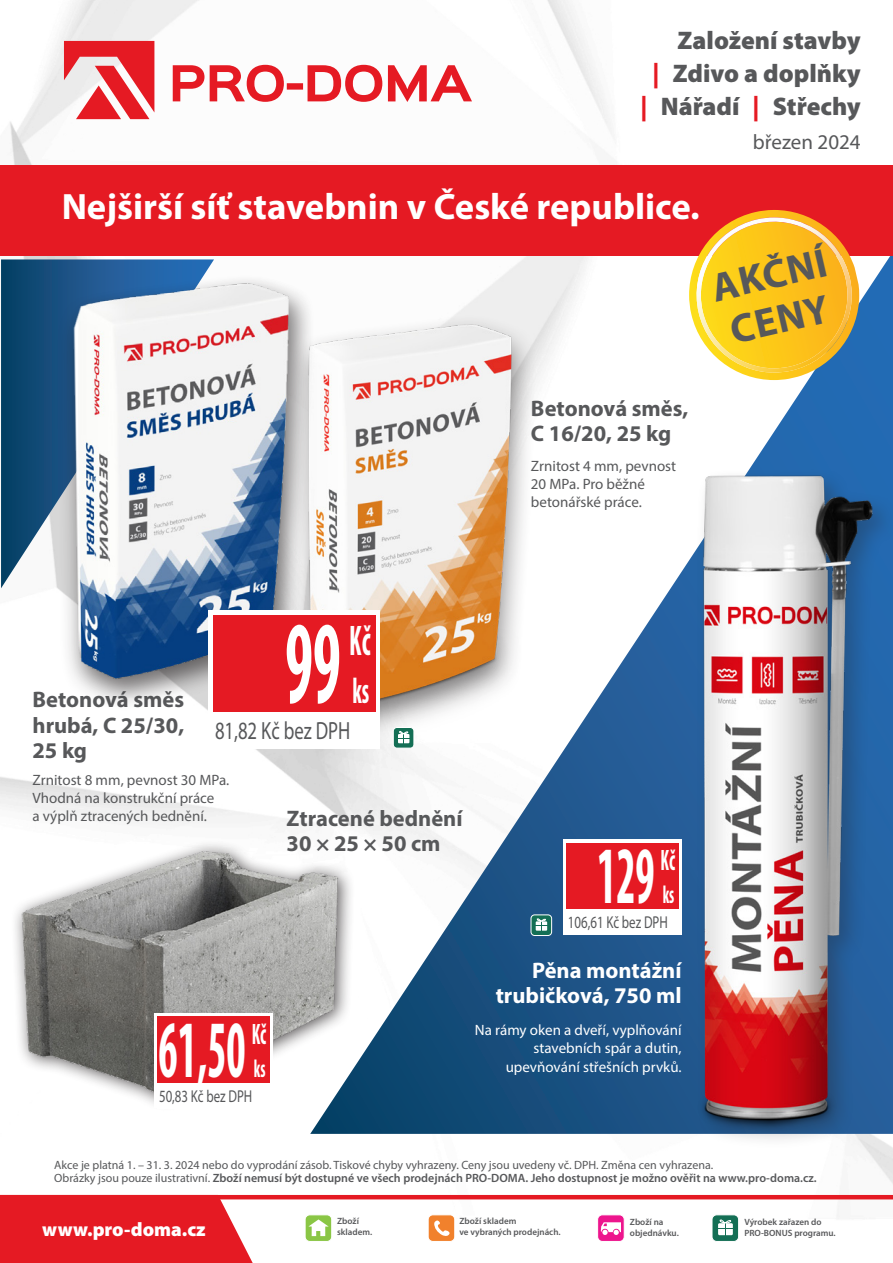
<style>
.page{position:relative;width:893px;height:1263px;background:#fff}
.page>*{position:absolute;margin:0;border:0;box-sizing:border-box;transform-origin:0 0}
.t1{font:700 condensed 118.65px "Myriad Pro";color:#fff;scale:.55 1}
.t2{font:700 condensed 81.9px "Myriad Pro";color:#fff;scale:.55 1}
.t3{font:700 condensed 43.05px "Myriad Pro";color:#fff;scale:.63 1}
.t4{font:700 40.5px/45px "Myriad Pro";color:#57585a}
.t5{font:700 36.75px "Myriad Pro";color:#fff}
.t6{font:700 condensed 36.6px "Myriad Pro";color:#fff;scale:.63 1}
.t7{font:700 condensed 29.7px "Myriad Pro";color:#fff;scale:.63 1}
.t8{font:900 25.5px/33px "Myriad Pro";color:#57585a;text-align:right}
.t9{font:700 condensed 25.2px "Myriad Pro";color:#fff;scale:.63 1}
.t10{font:24.9px "Myriad Pro";color:#57585a;scale:.75 1}
.t11{font:700 22.5px/25.5px "Myriad Pro";color:#57585a}
.t12{font:700 22.5px/25.5px "Myriad Pro";color:#fff;text-align:right}
.t13{font:21px "Myriad Pro";color:#57585a}
.t14{font:900 19.5px "Myriad Pro";color:#fff}
.t15{font:17.25px "Myriad Pro";color:#57585a;scale:.75 1}
.t16{font:15px/18px "Myriad Pro";color:#57585a}
.t17{font:15px/18px "Myriad Pro";color:#fff;text-align:right}
.t18{font:12px/12.8px "Myriad Pro";color:#57585a}
.t19{font:600 9.15px/10.9px "Myriad Pro";color:#57585a}
.s1{color:#e51a23}
.s2{font-weight:600}
</style>
<div class="page">
<img style="left:0;top:0;width:893px;height:1219px">
<svg style="left:1px;top:259px;width:30px;height:329px;background:#184f73"></svg>
<svg style="left:310px;top:252px;width:583px;height:882px"></svg>
<div style="left:0;top:165px;width:892px;height:90px;background:#e51a23"></div>
<svg style="left:64px;top:41px;width:90px;height:78px"></svg>
<svg style="left:173px;top:65px;width:299px;height:37px"></svg>
<div style="left:305px;top:1215px;width:27px;height:26px;background:#8ac645;border-radius:5px"></div>
<div style="left:305px;top:1214px;width:27px;height:28px;border:1px solid #fff;border-radius:5px"></div>
<svg style="left:308px;top:1219px;width:21px;height:17px"></svg>
<div style="left:428px;top:1215px;width:27px;height:26px;background:#f1812c;border-radius:5px"></div>
<div style="left:428px;top:1214px;width:27px;height:28px;border:1px solid #fff;border-radius:5px"></div>
<svg style="left:434px;top:1220px;width:16px;height:16px"></svg>
<div style="left:598px;top:1215px;width:26px;height:26px;background:#ed158d;border-radius:5px"></div>
<div style="left:597px;top:1214px;width:28px;height:28px;border:1px solid #fff;border-radius:5px"></div>
<svg style="left:601px;top:1222px;width:20px;height:13px"></svg>
<div style="left:0;top:1199px;width:253px;height:64px;background:#e51a23"></div>
<hr style="left:0;top:1195px;width:893px;height:4px;background:#e51a23">
<img style="left:0;top:809px;width:361px;height:321px">
<div style="left:154px;top:1013px;width:119px;height:95px;background:#fff"></div>
<div style="left:158px;top:1016px;width:112px;height:67px;background:#e51a23"></div>
<div style="left:695px;top:467px;width:198px;height:686px;background:#231f20;opacity:.3"></div>
<img style="left:642px;top:445px;width:250px;height:691px">
<div style="left:563px;top:839px;width:118px;height:95px;background:#fff"></div>
<div style="left:566px;top:842px;width:113px;height:67px;background:#e51a23"></div>
<div style="left:566px;top:909px;width:116px;height:25px;background:#fff"></div>
<img style="left:230px;top:301px;width:326px;height:463px">
<div style="left:54px;top:273px;width:261px;height:440px;background:#231f20;opacity:.5"></div>
<img style="left:31px;top:255px;width:305px;height:443px">
<div style="left:208px;top:610px;width:172px;height:138px;background:#fff"></div>
<div style="left:213px;top:615px;width:163px;height:97px;background:#e51a23"></div>
<div style="left:531px;top:915px;width:21px;height:20px;background:#146f55;border-radius:4px"></div>
<div style="left:531px;top:914px;width:21px;height:22px;border:1px solid #fff;border-radius:4px"></div>
<svg style="left:535px;top:918px;width:13px;height:13px"></svg>
<div style="left:393px;top:727px;width:21px;height:21px;background:#146f55;border-radius:4px"></div>
<div style="left:393px;top:727px;width:21px;height:21px;border:1px solid #fff;border-radius:4px"></div>
<svg style="left:398px;top:731px;width:12px;height:13px"></svg>
<svg style="left:689px;top:210px;width:170px;height:170px"></svg>
<img style="left:694px;top:217px;width:160px;height:158px">
<div style="left:712px;top:1215px;width:27px;height:26px;background:#146f55;border-radius:5px"></div>
<div style="left:712px;top:1214px;width:27px;height:28px;border:1px solid #fff;border-radius:5px"></div>
<svg style="left:718px;top:1219px;width:15px;height:17px"></svg>
<h3 class="t8" style="left:640px;top:24px;width:222px">Založení stavby<br><span class="s1">|</span> Zdivo a doplňky <span class="s1">|</span> Nářadí <span class="s1">|</span> Střechy</h3>
<h3 class="t13" style="left:753px;top:129px;width:109px">březen 2024</h3>
<h3 class="t5" style="left:62px;top:183px;width:639px">Nejširší síť stavebnin v České republice.</h3>
<h3 class="t4" style="left:707px;top:265px;width:119px;rotate:-13deg">AKČNÍ<br>CENY</h3>
<h3 class="t11" style="left:531px;top:395px;width:159px">Betonová směs,<br>C 16/20, 25 kg</h3>
<p class="t16" style="left:531px;top:457px;width:147px">Zrnitost 4 mm, pevnost<br>20 MPa. Pro běžné betonářské práce.</p>
<h3 class="t11" style="left:32px;top:686px;width:153px;text-align:justify">Betonová směs hrubá, C 25/30, 25 kg</h3>
<h1 class="t1" style="left:285px;top:589px;width:103px">99</h1>
<h3 class="t3" style="left:349px;top:613px;width:35px">Kč</h3>
<h3 class="t6" style="left:352px;top:668px;width:28px">ks</h3>
<h3 class="t10" style="left:215px;top:716px;width:182px">81,82 Kč bez DPH</h3>
<p class="t16" style="left:32px;top:770px;width:198px">Zrnitost 8 mm, pevnost 30 MPa.<br>Vhodná na konstrukční práce<br>a výplň ztracených bednění.</p>
<h3 class="t11" style="left:287px;top:805px;width:178px">Ztracené bednění<br>30 × 25 × 50 cm</h3>
<h2 class="t2" style="left:159px;top:998px;width:160px">61,50</h2>
<h3 class="t7" style="left:252px;top:1015px;width:25px">Kč</h3>
<h3 class="t9" style="left:254px;top:1053px;width:20px">ks</h3>
<h3 class="t15" style="left:159px;top:1085px;width:126px">50,83 Kč bez DPH</h3>
<h2 class="t2" style="left:597px;top:824px;width:106px">129</h2>
<h3 class="t7" style="left:661px;top:841px;width:25px">Kč</h3>
<h3 class="t9" style="left:663px;top:879px;width:20px">ks</h3>
<h3 class="t15" style="left:568px;top:912px;width:135px">106,61 Kč bez DPH</h3>
<h3 class="t12" style="left:496px;top:957px;width:187px">Pěna montážní trubičková, 750 ml</h3>
<p class="t17" style="left:475px;top:1021px;width:208px">Na rámy oken a dveří, vyplňování stavebních spár a dutin, upevňování střešních prvků.</p>
<p class="t18" style="left:54px;top:1158px;width:764px">Akce je platná 1. – 31. 3. 2024 nebo do vyprodání zásob. Tiskové chyby vyhrazeny. Ceny jsou uvedeny vč. DPH. Změna cen vyhrazena.<br>Obrázky jsou pouze ilustrativní. <span class="s2">Zboží nemusí být dostupné ve všech prodejnách PRO-DOMA. Jeho dostupnost je možno ověřit na www.pro-doma.cz.</span></p>
<h3 class="t14" style="left:42px;top:1219px;width:165px">www.pro-doma.cz</h3>
<p class="t19" style="left:337px;top:1215px;width:37px">Zboží skladem.</p>
<p class="t19" style="left:459px;top:1215px;width:103px">Zboží skladem<br>ve vybraných prodejnách.</p>
<p class="t19" style="left:630px;top:1216px;width:51px">Zboží na objednávku.</p>
<p class="t19" style="left:744px;top:1216px;width:93px">Výrobek zařazen do<br>PRO-BONUS programu.</p>
</div>
